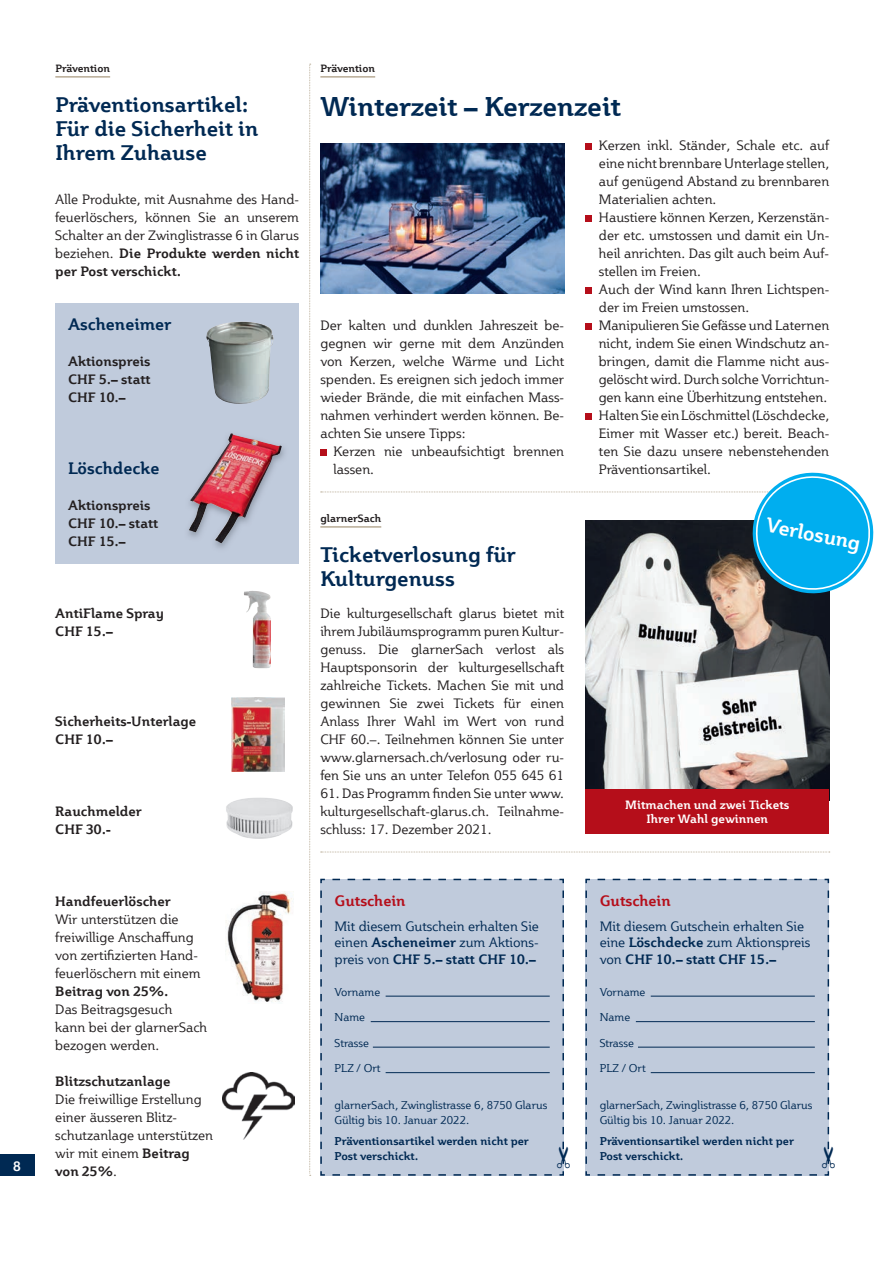
<style>
.page{position:relative;width:893px;height:1263px;background:#fff}
.page>*{position:absolute;margin:0;border:0;box-sizing:border-box;transform-origin:0 0}
.t1{font:700 27px "Plume";color:#002953}
.t2{font:700 21px/24px "Plume";color:#002953}
.t3{font:700 20.1px "Plume";color:#fff}
.t4{font:700 16.5px "Plume";color:#002953}
.t5{font:700 15px "Plume";letter-spacing:-.005em;color:#b50e1a}
.t6{font:13.5px/18px "Plume";color:#231f20}
.t7{font:700 13.5px/18px "Plume";color:#231f20}
.t8{font:13.5px/16.5px "Plume";color:#002953;text-align:justify}
.t9{font:700 13.5px "Plume";color:#fff}
.t10{font:700 12px/13.5px "Plume";color:#fff;text-align:center}
.t11{font:11.25px/15px "Plume";color:#002953}
.t12{font:700 11.25px/15px "Plume";color:#002953}
.t13{font:700 10.5px "Plume";color:#231f20}
.s1{font-weight:700}
</style>
<div class="page">
<div style="left:0;top:1154px;width:34px;height:22px;background:#002953"></div>
<div style="left:320px;top:878px;width:244px;height:298px;background:#c0cbdc"></div>
<svg style="left:321px;top:852px;width:509px;height:1px"></svg>
<hr style="left:320px;top:526px;width:61px;height:2px;background:#b8ab95">
<img style="left:585px;top:597px;width:244px;height:192px">
<div style="left:320px;top:449px;width:7px;height:7px;background:#b50e1a"></div>
<div style="left:585px;top:143px;width:7px;height:7px;background:#b50e1a"></div>
<div style="left:585px;top:215px;width:7px;height:7px;background:#b50e1a"></div>
<div style="left:585px;top:287px;width:7px;height:7px;background:#b50e1a"></div>
<div style="left:585px;top:323px;width:7px;height:7px;background:#b50e1a"></div>
<div style="left:585px;top:413px;width:7px;height:7px;background:#b50e1a"></div>
<hr style="left:320px;top:76px;width:55px;height:2px;background:#b8ab95">
<svg style="left:321px;top:472px;width:553px;height:125px"></svg>
<div style="left:585px;top:789px;width:244px;height:45px;background:#b50e1a"></div>
<img style="left:320px;top:144px;width:244px;height:150px">
<hr style="left:55px;top:76px;width:55px;height:2px;background:#b8ab95">
<div style="left:585px;top:878px;width:245px;height:298px;background:#c0cbdc"></div>
<svg style="left:309px;top:64px;width:2px;height:1112px"></svg>
<div style="left:55px;top:303px;width:244px;height:261px;background:#c0cbdc"></div>
<img style="left:226px;top:892px;width:66px;height:110px">
<img style="left:226px;top:797px;width:33px;height:23px">
<img style="left:222px;top:1072px;width:73px;height:68px">
<img style="left:206px;top:322px;width:37px;height:80px">
<img style="left:188px;top:433px;width:96px;height:115px">
<img style="left:199px;top:433px;width:32px;height:54px">
<img style="left:244px;top:591px;width:25px;height:77px">
<img style="left:231px;top:697px;width:53px;height:75px">
<svg style="left:557px;top:887px;width:7px;height:281px;background:#abb9cd"></svg>
<svg style="left:822px;top:887px;width:8px;height:281px;background:#b5c1d3"></svg>
<p class="t9" style="left:13px;top:1157px;width:9px">8</p>
<p class="t13" style="left:55px;top:61px;width:56px">Prävention</p>
<h2 class="t2" style="left:55px;top:92px;width:205px">Präventionsartikel:<br>Für die Sicherheit in<br>Ihrem Zuhause</h2>
<p class="t6" style="left:55px;top:190px;width:245px;text-align:justify">Alle Produkte, mit Ausnahme des Hand&shy;feuerlöschers, können Sie an unserem Schalter an der Zwinglistrasse 6 in Glarus beziehen. <span class="s1">Die Produkte werden nicht per Post verschickt.</span></p>
<p class="t4" style="left:68px;top:313px;width:105px">Ascheneimer</p>
<p class="t7" style="left:68px;top:351px;width:84px;text-align:justify">Aktionspreis CHF 5.– statt CHF 10.–</p>
<p class="t4" style="left:68px;top:457px;width:93px">Löschdecke</p>
<p class="t7" style="left:68px;top:495px;width:91px">Aktionspreis<br>CHF 10.– statt<br>CHF 15.–</p>
<p class="t7" style="left:55px;top:603px;width:110px">AntiFlame Spray<br>CHF 15.–</p>
<p class="t7" style="left:55px;top:711px;width:142px">Sicherheits-Unterlage<br>CHF 10.–</p>
<p class="t7" style="left:55px;top:801px;width:88px">Rauchmelder<br>CHF 30.-</p>
<p class="t13" style="left:320px;top:61px;width:56px">Prävention</p>
<h1 class="t1" style="left:320px;top:89px;width:302px">Winterzeit – Kerzenzeit</h1>
<p class="t6" style="left:320px;top:316px;width:245px;text-align:justify">Der kalten und dunklen Jahreszeit be&shy;gegnen wir gerne mit dem Anzünden von Kerzen, welche Wärme und Licht spenden. Es ereignen sich jedoch immer wieder Brände, die mit einfachen Mass&shy;nahmen verhindert werden können. Be&shy;achten Sie unsere Tipps:</p>
<p class="t6" style="left:333px;top:442px;width:232px">Kerzen nie unbeaufsichtigt brennen lassen.</p>
<p class="t13" style="left:320px;top:511px;width:62px">glarnerSach</p>
<h2 class="t2" style="left:320px;top:542px;width:197px">Ticketverlosung für<br>Kulturgenuss</h2>
<p class="t6" style="left:320px;top:604px;width:245px;text-align:justify">Die kulturgesellschaft glarus bietet mit ihrem Jubiläumsprogramm puren Kultur&shy;genuss. Die glarnerSach verlost als Hauptsponsorin der kulturgesellschaft zahlreiche Tickets. Machen Sie mit und gewinnen Sie zwei Tickets für einen Anlass Ihrer Wahl im Wert von rund CHF 60.–. Teilnehmen können Sie unter www.glarnersach.ch/verlosung oder ru&shy;fen Sie uns an unter Telefon 055 645 61</p>
<p class="t6" style="left:320px;top:784px;width:245px;text-align:justify">61. Das Programm finden Sie unter www. kulturgesellschaft-glarus.ch. Teilnahme&shy;schluss: 17. Dezember 2021.</p>
<p class="t6" style="left:599px;top:136px;width:232px">Kerzen inkl. Ständer, Schale etc. auf eine nicht brennbare Unterlage stellen, auf genügend Abstand zu brennbaren Materialien achten.<br>Haustiere können Kerzen, Kerzenstän&shy;der etc. umstossen und damit ein Un&shy;heil anrichten. Das gilt auch beim Auf&shy;stellen im Freien.<br>Auch der Wind kann Ihren Lichtspen&shy;der im Freien umstossen.<br>Manipulieren Sie Gefässe und Laternen nicht, indem Sie einen Windschutz an&shy;bringen, damit die Flamme nicht aus&shy;gelöscht wird. Durch solche Vorrichtun&shy;gen kann eine Überhitzung entstehen.<br>Halten Sie ein Löschmittel (Löschdecke, Eimer mit Wasser etc.) bereit. Beach&shy;ten Sie dazu unsere nebenstehenden Präventionsartikel.</p>
<h3 class="t3" style="left:768px;top:512px;width:98px;rotate:11deg">Verlosung</h3>
<p class="t10" style="left:625px;top:798px;width:166px">Mitmachen und zwei Tickets<br>Ihrer Wahl gewinnen</p>
<p class="t7" style="left:55px;top:891px;width:117px">Handfeuerlöscher</p>
<p class="t6" style="left:55px;top:910px;width:147px">Wir unterstützen die freiwillige Anschaffung von zertifizierten Hand&shy;feuerlöschern mit einem</p>
<p class="t7" style="left:55px;top:981px;width:115px">Beitrag von 25%.</p>
<p class="t6" style="left:55px;top:1000px;width:153px">Das Beitragsgesuch<br>kann bei der glarnerSach bezogen werden.</p>
<p class="t7" style="left:55px;top:1071px;width:117px">Blitzschutzanlage</p>
<p class="t6" style="left:55px;top:1090px;width:159px">Die freiwillige Erstellung einer äusseren Blitz&shy;schutzanlage unterstützen wir mit einem <span class="s1">Beitrag von 25%</span>.</p>
<p class="t5" style="left:335px;top:891px;width:73px">Gutschein</p>
<p class="t8" style="left:335px;top:918px;width:206px">Mit diesem Gutschein erhalten Sie einen <span class="s1">Ascheneimer</span> zum Aktions&shy;preis von <span class="s1">CHF 5.– statt CHF 10.–</span></p>
<p class="t11" style="left:335px;top:984px;width:47px">Vorname</p>
<p class="t11" style="left:335px;top:1010px;width:32px">Name</p>
<p class="t11" style="left:335px;top:1035px;width:36px">Strasse</p>
<p class="t11" style="left:335px;top:1061px;width:48px">PLZ / Ort</p>
<p class="t11" style="left:335px;top:1097px;width:214px">glarnerSach, Zwinglistrasse 6, 8750 Glarus<br>Gültig bis 10. Januar 2022.</p>
<p class="t12" style="left:335px;top:1133px;width:196px">Präventionsartikel werden nicht per<br>Post verschickt.</p>
<p class="t5" style="left:600px;top:891px;width:73px">Gutschein</p>
<p class="t8" style="left:600px;top:918px;width:212px;text-align:left">Mit diesem Gutschein erhalten Sie eine <span class="s1">Löschdecke</span> zum Aktionspreis von <span class="s1">CHF 10.– statt CHF 15.–</span></p>
<p class="t11" style="left:600px;top:984px;width:47px">Vorname</p>
<p class="t11" style="left:600px;top:1010px;width:32px">Name</p>
<p class="t11" style="left:600px;top:1035px;width:36px">Strasse</p>
<p class="t11" style="left:600px;top:1061px;width:48px">PLZ / Ort</p>
<p class="t11" style="left:600px;top:1097px;width:214px">glarnerSach, Zwinglistrasse 6, 8750 Glarus<br>Gültig bis 10. Januar 2022.</p>
<p class="t12" style="left:600px;top:1133px;width:196px">Präventionsartikel werden nicht per<br>Post verschickt.</p>
</div>
